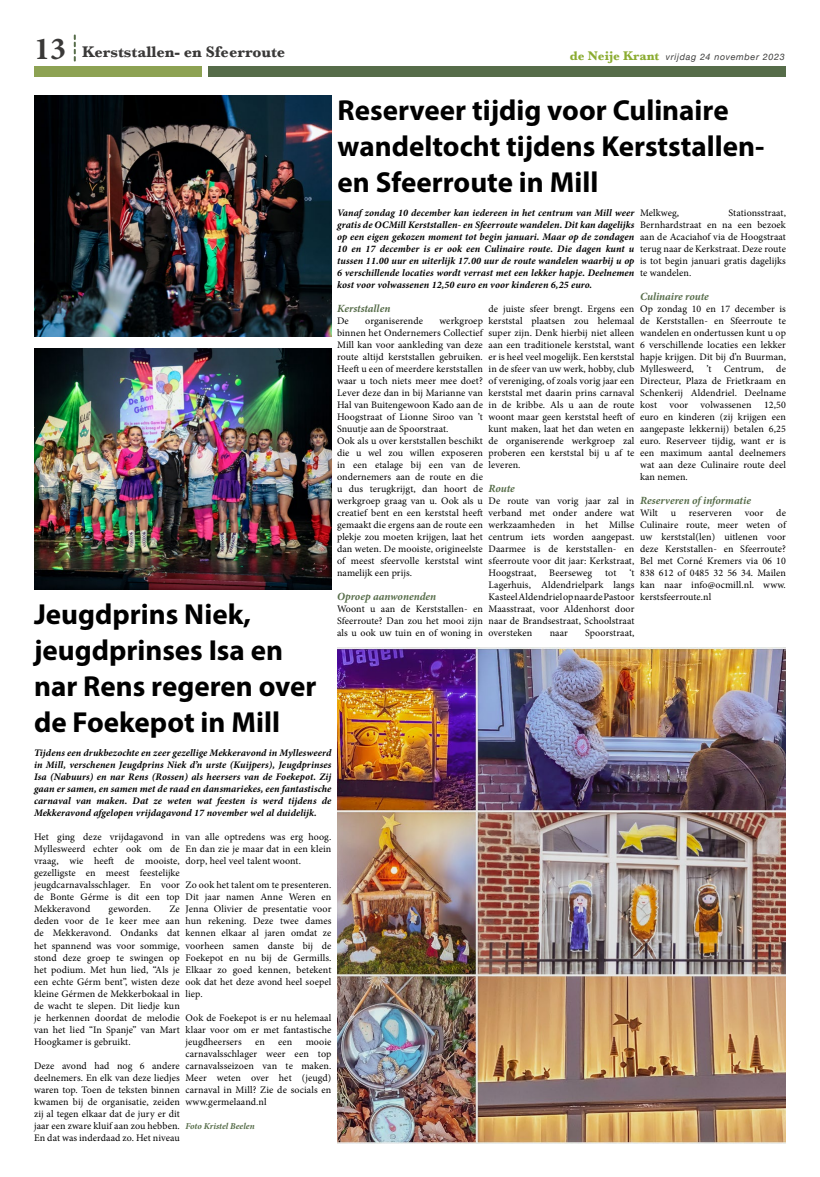
<style>
.page{position:relative;width:820px;height:1177px;background:#fff}
.page>*{position:absolute;margin:0;border:0;box-sizing:border-box;transform-origin:0 0}
.t1{font:700 29px/36px "Myriad Pro";color:#000}
.t2{font:700 16px "Baskerville";color:#3a3938}
.t3{font:italic 700 11px "Minion Pro";letter-spacing:-.005em;color:#566c49}
.t4{font:10px/12px "Minion Pro";letter-spacing:.01em;color:#000;text-align:justify}
.t5{font:italic 700 10px/12px "Minion Pro";letter-spacing:.01em;color:#000;text-align:justify}
.t6{font:italic 9px "Helvetica Neue";letter-spacing:.07em;color:#3c3c3b}
.t7{font:italic 700 9px "Minion Pro";letter-spacing:-.005em;color:#566c49}
.s1{font-family:"Minion Pro";font-size:32px}
.s2{font-family:"Baskerville";font-weight:700;font-style:normal;font-size:13px;color:#8bac31}
</style>
<div class="page">
<div style="left:34px;top:66px;width:167px;height:11px;background:#8da253"></div>
<svg style="left:74px;top:35px;width:2px;height:26px"></svg>
<div style="left:208px;top:66px;width:577px;height:11px;background:#566c49"></div>
<img style="left:34px;top:96px;width:297px;height:240px">
<img style="left:34px;top:348px;width:297px;height:241px">
<img style="left:337px;top:647px;width:448px;height:496px">
<h2 class="t2" style="left:34px;top:41px;width:252px"><span class="s1">13</span> Kerststallen- en Sfeerroute</h2>
<p class="t6" style="left:569px;top:50px;width:216px"><span class="s2">de Neije Krant</span> vrijdag 24 november 2023</p>
<h1 class="t1" style="left:337px;top:91px;width:428px">Reserveer tijdig voor Culinaire wandeltocht tijdens Kerststallen&shy;en Sfeerroute in Mill</h1>
<p class="t5" style="left:337px;top:207px;width:299px">Vanaf zondag 10 december kan iedereen in het centrum van Mill weer gratis de OCMill Kerststallen- en Sfeerroute wandelen. Dit kan dagelijks op een eigen gekozen moment tot begin januari. Maar op de zondagen 10 en 17 december is er ook een Culinaire route. Die dagen kunt u tussen 11.00 uur en uiterlijk 17.00 uur de route wandelen waarbij u op 6 verschillende locaties wordt verrast met een lekker hapje. Deelnemen kost voor volwassenen 12,50 euro en voor kinderen 6,25 euro.</p>
<p class="t3" style="left:337px;top:301px;width:55px">Kerststallen</p>
<p class="t4" style="left:337px;top:315px;width:13px">De</p>
<p class="t4" style="left:365px;top:315px;width:59px">organiserende</p>
<p class="t4" style="left:639px;top:207px;width:41px">Melkweg,</p>
<p class="t4" style="left:639px;top:207px;width:147px;text-indent:88px">Stationsstraat, Bernhardstraat en na een bezoek aan de Acaciahof via de Hoogstraat terug naar de Kerkstraat. Deze route is tot begin januari gratis dagelijks te wandelen.</p>
<p class="t3" style="left:639px;top:289px;width:70px">Culinaire route</p>
<p class="t4" style="left:639px;top:303px;width:147px">Op zondag 10 en 17 december is de Kerststallen- en Sfeerroute te wandelen en ondertussen kunt u op 6 verschillende locaties een lekker hapje krijgen. Dit bij d’n Buurman, Myllesweerd,</p>
<p class="t4" style="left:488px;top:303px;width:147px">de juiste sfeer brengt. Ergens een kerststal plaatsen zou helemaal super zijn. Denk hierbij niet alleen aan een traditionele kerststal, want er is heel veel mogelijk. Een kerststal in de sfeer van uw werk, hobby, club of vereniging, of zoals vorig jaar een kerststal met daarin prins carnaval in de kribbe. Als u aan de route woont maar geen kerststal heeft of kunt maken, laat het dan weten en de organiserende werkgroep zal proberen een kerststal bij u af te leveren.</p>
<p class="t3" style="left:488px;top:481px;width:28px">Route</p>
<p class="t4" style="left:488px;top:495px;width:147px">De route van vorig jaar zal in verband met onder andere wat werkzaamheden in het Millse centrum iets worden aangepast.<br>Daarmee is de kerststallen- en sfeerroute voor dit jaar: Kerkstraat, Hoogstraat,</p>
<p class="t4" style="left:337px;top:315px;width:147px;text-align:left;text-indent:102px">werkgroep binnen het Ondernemers Collectief<br>Mill kan voor aankleding van deze route altijd kerststallen gebruiken.<br>Heeft u een of meerdere kerststallen waar u toch niets meer mee doet?<br>Lever deze dan in bij Marianne van<br>Hal van Buitengewoon Kado aan de<br>Hoogstraat of Lionne Siroo van ’t<br>Snuutje aan de Spoorstraat.<br>Ook als u over kerststallen beschikt die u wel zou willen exposeren in een etalage bij een van de ondernemers aan de route en die u dus terugkrijgt, dan hoort de werkgroep graag van u. Ook als u creatief bent en een kerststal heeft gemaakt die ergens aan de route een plekje zou moeten krijgen, laat het dan weten. De mooiste, origineelste of meest sfeervolle kerststal wint namelijk een prijs.</p>
<p class="t3" style="left:337px;top:589px;width:101px">Oproep aanwonenden</p>
<p class="t4" style="left:337px;top:603px;width:147px">Woont u aan de Kerststallen- en Sfeerroute? Dan zou het mooi zijn als u ook uw tuin en of woning in</p>
<p class="t4" style="left:639px;top:363px;width:147px;text-indent:136px">de Directeur, Plaza de Frietkraam en Schenkerij Aldendriel. Deelname kost voor volwassenen 12,50 euro en kinderen (zij krijgen een aangepaste lekkernij) betalen 6,25 euro. Reserveer tijdig, want er is een maximum aantal deelnemers wat aan deze Culinaire route deel kan nemen.</p>
<p class="t3" style="left:639px;top:493px;width:112px">Reserveren of informatie</p>
<p class="t4" style="left:639px;top:507px;width:19px">Wilt</p>
<p class="t4" style="left:670px;top:507px;width:7px">u</p>
<p class="t4" style="left:688px;top:507px;width:44px">reserveren</p>
<p class="t4" style="left:744px;top:507px;width:20px">voor</p>
<p class="t4" style="left:706px;top:363px;width:7px">’t</p>
<p class="t4" style="left:723px;top:363px;width:41px">Centrum,</p>
<p class="t4" style="left:639px;top:507px;width:147px;text-indent:136px">de Culinaire route, meer weten of uw kerststal(len) uitlenen voor deze Kerststallen- en Sfeerroute?<br>Bel met Corné Kremers via 06 10<br>838 612 of 0485 32 56 34. Mailen kan naar info@ocmill.nl. www. kerstsfeerroute.nl</p>
<p class="t4" style="left:488px;top:567px;width:147px;text-indent:141px">‘t Lagerhuis, Aldendrielpark langs Kasteel Aldendriel op naar de Pastoor Maasstraat, voor Aldenhorst door naar de Brandsestraat, Schoolstraat oversteken</p>
<p class="t4" style="left:549px;top:567px;width:44px">Beerseweg</p>
<p class="t4" style="left:605px;top:567px;width:13px">tot</p>
<h1 class="t1" style="left:34px;top:595px;width:284px">Jeugdprins Niek, jeugdprinses Isa en nar Rens regeren over de Foekepot in Mill</h1>
<p class="t5" style="left:34px;top:747px;width:299px">Tijdens een drukbezochte en zeer gezellige Mekkeravond in Myllesweerd in Mill, verschenen Jeugdprins Niek d’n urste (Kuijpers), Jeugdprinses Isa (Nabuurs) en nar Rens (Rossen) als heersers van de Foekepot. Zij gaan er samen, en samen met de raad en dansmariekes, een fantastische carnaval van maken. Dat ze weten wat feesten is werd tijdens de Mekkeravond afgelopen vrijdagavond 17 november wel al duidelijk.</p>
<p class="t4" style="left:34px;top:831px;width:147px">Het ging deze vrijdagavond in Myllesweerd echter ook om de vraag, wie heeft de mooiste, gezelligste en meest feestelijke jeugdcarnavalsschlager. En voor de Bonte Gérme is dit een top Mekkeravond</p>
<p class="t4" style="left:549px;top:627px;width:20px">naar</p>
<p class="t4" style="left:585px;top:627px;width:51px">Spoorstraat,</p>
<p class="t4" style="left:185px;top:831px;width:147px">van alle optredens was erg hoog.<br>En dan zie je maar dat in een klein dorp, heel veel talent woont.</p>
<p class="t4" style="left:185px;top:879px;width:147px">Zo ook het talent om te presenteren.<br>Dit jaar namen Anne Weren en Jenna Olivier de presentatie voor hun rekening. Deze twee dames kennen elkaar al jaren omdat ze voorheen samen danste bij de Foekepot en nu bij de Germills.<br>Elkaar zo goed kennen, betekent ook dat het deze avond heel soepel liep.</p>
<p class="t4" style="left:185px;top:1011px;width:147px">Ook de Foekepot is er nu helemaal klaar voor om er met fantastische jeugdheersers</p>
<p class="t4" style="left:109px;top:903px;width:44px">geworden.</p>
<p class="t4" style="left:34px;top:903px;width:147px;text-indent:135px">Ze deden voor de 1e keer mee aan de Mekkeravond. Ondanks dat het spannend was voor sommige, stond deze groep te swingen op het podium. Met hun lied, “Als je een echte Gérm bent”, wisten deze kleine Gérmen de Mekkerbokaal in de wacht te slepen. Dit liedje kun je herkennen doordat de melodie van het lied “In Spanje” van Mart Hoogkamer is gebruikt.</p>
<p class="t4" style="left:34px;top:1059px;width:147px">Deze avond had nog 6 andere deelnemers. En elk van deze liedjes waren top. Toen de teksten binnen kwamen bij de organisatie, zeiden zij al tegen elkaar dat de jury er dit jaar een zware kluif aan zou hebben.<br>En dat was inderdaad zo. Het niveau</p>
<p class="t4" style="left:185px;top:1035px;width:147px;text-indent:120px">mooie carnavalsschlager weer een top carnavalsseizoen van te maken.<br>Meer weten over het (jeugd) carnaval in Mill? Zie de socials en www.germelaand.nl</p>
<p class="t7" style="left:185px;top:1119px;width:71px">Foto Kristel Beelen</p>
<p class="t4" style="left:255px;top:1035px;width:11px">en</p>
<p class="t4" style="left:278px;top:1035px;width:16px">een</p>
</div>
